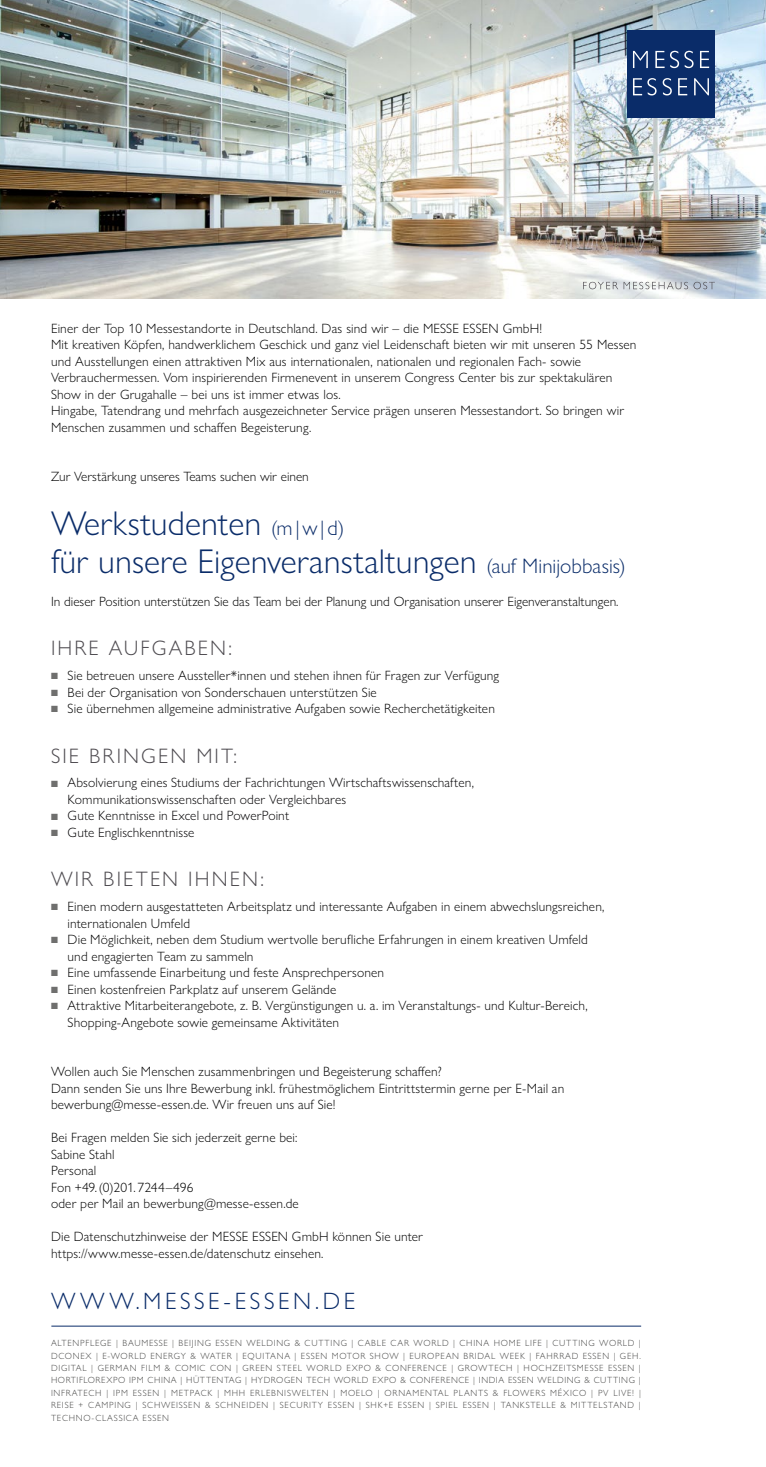
<style>
.page{position:relative;width:766px;height:1467px;background:#fff}
.page>*{position:absolute;margin:0;border:0;box-sizing:border-box;transform-origin:0 0}
.t1{font:300 34.5px/37.5px "Gill Sans Nova";color:#0a2c69}
.t2{font:300 23.7px "Gill Sans Nova";letter-spacing:.15em;color:#0a2c69}
.t3{font:300 21px "Gill Sans Nova";letter-spacing:.1em;color:#4e4b50}
.t4{font:300 13.5px/16.5px "Gill Sans Nova";letter-spacing:.01em;color:#000}
.t5{font:300 13.5px/16.5px "Gill Sans Nova";letter-spacing:.01em;color:#020103}
.t6{font:300 9px/12.3px "Gill Sans Nova";letter-spacing:.08em;color:#494948;text-align:justify}
.s1{font-size:21px}
.s2{color:#6f6f6e}
</style>
<div class="page">
<img style="left:0;top:0;width:765px;height:298px">
<div style="left:626px;top:30px;width:88px;height:88px;background:#0a2c69"></div>
<svg style="left:633px;top:51px;width:76px;height:17px"></svg>
<svg style="left:633px;top:78px;width:75px;height:17px"></svg>
<svg style="left:583px;top:282px;width:131px;height:7px"></svg>
<hr style="left:51px;top:1326px;width:590px;height:1px;background:#0a2c69">
<p class="t4" style="left:51px;top:320px;width:586px">Einer der Top 10 Messestandorte in Deutschland. Das sind wir – die MESSE ESSEN GmbH!<br>Mit kreativen Köpfen, handwerklichem Geschick und ganz viel Leidenschaft bieten wir mit unseren 55 Messen und Ausstellungen einen attraktiven Mix aus internationalen, nationalen und regionalen Fach- sowie Verbrauchermessen. Vom inspirierenden Firmenevent in unserem Congress Center bis zur spektakulären Show in der Grugahalle – bei uns ist immer etwas los.<br>Hingabe, Tatendrang und mehrfach ausgezeichneter Service prägen unseren Messestandort. So bringen wir Menschen zusammen und schaffen Begeisterung.</p>
<p class="t4" style="left:51px;top:468px;width:259px">Zur Verstärkung unseres Teams suchen wir einen</p>
<h1 class="t1" style="left:51px;top:505px;width:576px">Werkstudenten <span class="s1">(m|w| d)<br></span>für unsere Eigenveranstaltungen <span class="s1">(auf Minijobbasis)</span></h1>
<p class="t4" style="left:51px;top:593px;width:568px">In dieser Position unterstützen Sie das Team bei der Planung und Organisation unserer Eigenveranstaltungen.</p>
<h3 class="t3" style="left:51px;top:635px;width:182px">IHRE AUFGABEN:</h3>
<p class="t4" style="left:51px;top:667px;width:449px"><span class="s2">■</span> Sie betreuen unsere Aussteller*innen und stehen ihnen für Fragen zur Verfügung</p>
<p class="t4" style="left:51px;top:684px;width:327px"><span class="s2">■</span> Bei der Organisation von Sonderschauen unterstützen Sie</p>
<p class="t4" style="left:51px;top:700px;width:445px"><span class="s2">■</span> Sie übernehmen allgemeine administrative Aufgaben sowie Recherchetätigkeiten</p>
<h3 class="t3" style="left:51px;top:743px;width:187px">SIE BRINGEN MIT:</h3>
<p class="t5" style="left:68px;top:774px;width:408px;text-indent:-17px"><span class="s2">■</span> Absolvierung eines Studiums der Fachrichtungen Wirtschaftswissenschaften,<br>Kommunikationswissenschaften oder Vergleichbares</p>
<p class="t5" style="left:51px;top:807px;width:239px"><span class="s2">■</span> Gute Kenntnisse in Excel und PowerPoint</p>
<p class="t5" style="left:51px;top:824px;width:145px"><span class="s2">■</span> Gute Englischkenntnisse</p>
<h3 class="t3" style="left:51px;top:866px;width:214px">WIR BIETEN IHNEN:</h3>
<p class="t4" style="left:68px;top:898px;width:538px;text-indent:-17px"><span class="s2">■</span> Einen modern ausgestatteten Arbeitsplatz und interessante Aufgaben in einem abwechslungsreichen, internationalen Umfeld</p>
<p class="t4" style="left:68px;top:931px;width:521px;text-indent:-17px"><span class="s2">■</span> Die Möglichkeit, neben dem Studium wertvolle berufliche Erfahrungen in einem kreativen Umfeld und engagierten Team zu sammeln</p>
<p class="t4" style="left:51px;top:964px;width:334px"><span class="s2">■</span> Eine umfassende Einarbeitung und feste Ansprechpersonen</p>
<p class="t4" style="left:51px;top:981px;width:287px"><span class="s2">■</span> Einen kostenfreien Parkplatz auf unserem Gelände</p>
<p class="t4" style="left:68px;top:997px;width:521px;text-indent:-17px"><span class="s2">■</span> Attraktive Mitarbeiterangebote, z. B. Vergünstigungen u. a. im Veranstaltungs- und Kultur-Bereich,<br>Shopping-Angebote sowie gemeinsame Aktivitäten</p>
<p class="t4" style="left:51px;top:1063px;width:514px">Wollen auch Sie Menschen zusammenbringen und Begeisterung schaffen?<br>Dann senden Sie uns Ihre Bewerbung inkl. frühestmöglichem Eintrittstermin gerne per E-Mail an bewerbung@messe-essen.de. Wir freuen uns auf Sie!</p>
<p class="t4" style="left:51px;top:1129px;width:249px">Bei Fragen melden Sie sich jederzeit gerne bei:<br>Sabine Stahl<br>Personal<br>Fon +49.(0)201.7244–496<br>oder per Mail an bewerbung@messe-essen.de</p>
<p class="t4" style="left:51px;top:1228px;width:373px">Die Datenschutzhinweise der MESSE ESSEN GmbH können Sie unter https://www.messe-essen.de/datenschutz einsehen.</p>
<h2 class="t2" style="left:51px;top:1287px;width:305px">WWW.MESSE-ESSEN.DE</h2>
<p class="t6" style="left:51px;top:1337px;width:591px">ALTENPFLEGE | BAUMESSE | BEIJING ESSEN WELDING &amp; CUTTING | CABLE CAR WORLD | CHINA HOME LIFE | CUTTING WORLD | DCONEX | E-WORLD ENERGY &amp; WATER | EQUITANA | ESSEN MOTOR SHOW | EUROPEAN BRIDAL WEEK | FAHRRAD ESSEN | GEH.<br>DIGITAL | GERMAN FILM &amp; COMIC CON | GREEN STEEL WORLD EXPO &amp; CONFERENCE | GROWTECH | HOCHZEITSMESSE ESSEN | HORTIFLOREXPO IPM CHINA | HÜTTENTAG | HYDROGEN TECH WORLD EXPO &amp; CONFERENCE | INDIA ESSEN WELDING &amp; CUTTING | INFRATECH | IPM ESSEN | METPACK | MHH ERLEBNISWELTEN | MOELO | ORNAMENTAL PLANTS &amp; FLOWERS MÉXICO | PV LIVE! | REISE + CAMPING | SCHWEISSEN &amp; SCHNEIDEN | SECURITY ESSEN | SHK+E ESSEN | SPIEL ESSEN | TANKSTELLE &amp; MITTELSTAND | TECHNO-CLASSICA ESSEN</p>
</div>
